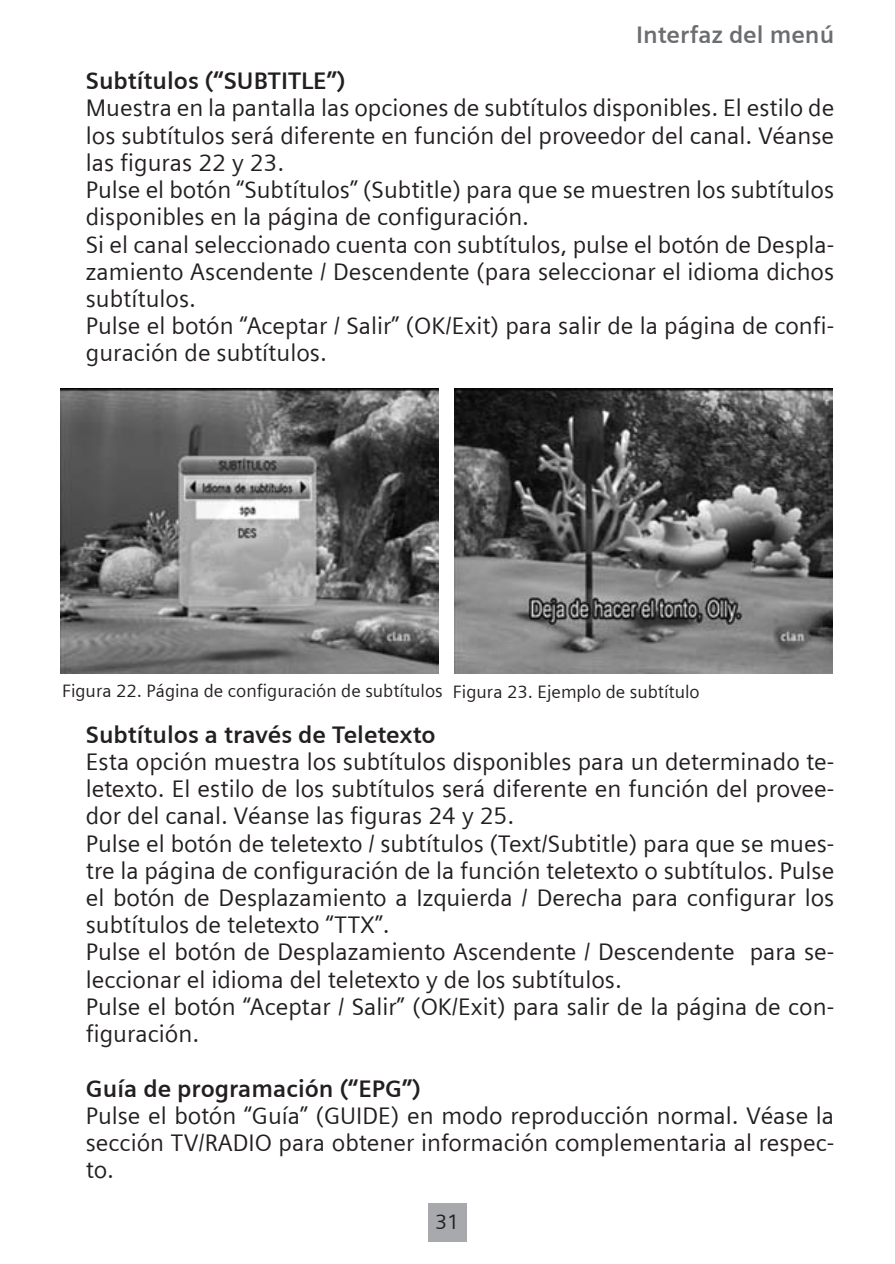
<style>
.page{position:relative;width:895px;height:1264px;background:#fff}
.page>*{position:absolute;margin:0;border:0;box-sizing:border-box;transform-origin:0 0}
.manual{font:24px/27.3px "Siemens Sans";color:#231f20;text-align:justify}
.manual-2{font:700 24px "Siemens Sans";color:#231f20}
.t1{font:700 24px "Siemens Sans";color:#6c6d70}
.t2{font:21px "Siemens Sans";color:#231f20}
.manual-3{font:18px "Siemens Sans";color:#231f20}
</style>
<div class="page">
<div style="left:428px;top:1203px;width:38px;height:38px;background:#a8a9ad"></div>
<img style="left:60px;top:388px;width:378px;height:286px">
<img style="left:454px;top:388px;width:378px;height:286px">
<p class="t1" style="left:636px;top:21px;width:200px">Interfaz del menú</p>
<p class="manual-2" style="left:86px;top:67px;width:261px">Subtítulos (“SUBTITLE”)</p>
<p class="manual" style="left:86px;top:94px;width:750px">Muestra en la pantalla las opciones de subtítulos disponibles. El estilo de los subtítulos será diferente en función del proveedor del canal. Véanse las figuras 22 y 23.</p>
<p class="manual" style="left:86px;top:176px;width:750px">Pulse el botón “Subtítulos” (Subtitle) para que se muestren los subtítulos disponibles en la página de configuración.</p>
<p class="manual" style="left:86px;top:231px;width:750px">Si el canal seleccionado cuenta con subtítulos, pulse el botón de Despla&shy;zamiento Ascendente / Descendente (para seleccionar el idioma dichos subtítulos.</p>
<p class="manual" style="left:86px;top:312px;width:750px">Pulse el botón “Aceptar / Salir” (OK/Exit) para salir de la página de confi&shy;guración de subtítulos.</p>
<p class="manual-3" style="left:62px;top:680px;width:382px">Figura 22. Página de configuración de subtítulos</p>
<p class="manual-3" style="left:453px;top:681px;width:248px">Figura 23. Ejemplo de subtítulo</p>
<p class="manual-2" style="left:86px;top:720px;width:351px">Subtítulos a través de Teletexto</p>
<p class="manual" style="left:86px;top:748px;width:750px">Esta opción muestra los subtítulos disponibles para un determinado te&shy;letexto. El estilo de los subtítulos será diferente en función del provee&shy;dor del canal. Véanse las figuras 24 y 25.</p>
<p class="manual" style="left:86px;top:829px;width:750px">Pulse el botón de teletexto / subtítulos (Text/Subtitle) para que se mues&shy;tre la página de configuración de la función teletexto o subtítulos. Pulse el botón de Desplazamiento a Izquierda / Derecha para configurar los subtítulos de teletexto “TTX”.</p>
<p class="manual" style="left:86px;top:938px;width:750px">Pulse el botón de Desplazamiento Ascendente / Descendente para se&shy;leccionar el idioma del teletexto y de los subtítulos.</p>
<p class="manual" style="left:86px;top:993px;width:750px">Pulse el botón “Aceptar / Salir” (OK/Exit) para salir de la página de con&shy;figuración.</p>
<p class="manual-2" style="left:86px;top:1074px;width:337px">Guía de programación (“EPG”)</p>
<p class="manual" style="left:86px;top:1101px;width:750px">Pulse el botón “Guía” (GUIDE) en modo reproducción normal. Véase la sección TV/RADIO para obtener información complementaria al respec&shy;to.</p>
<p class="t2" style="left:435px;top:1210px;width:26px">31</p>
</div>
